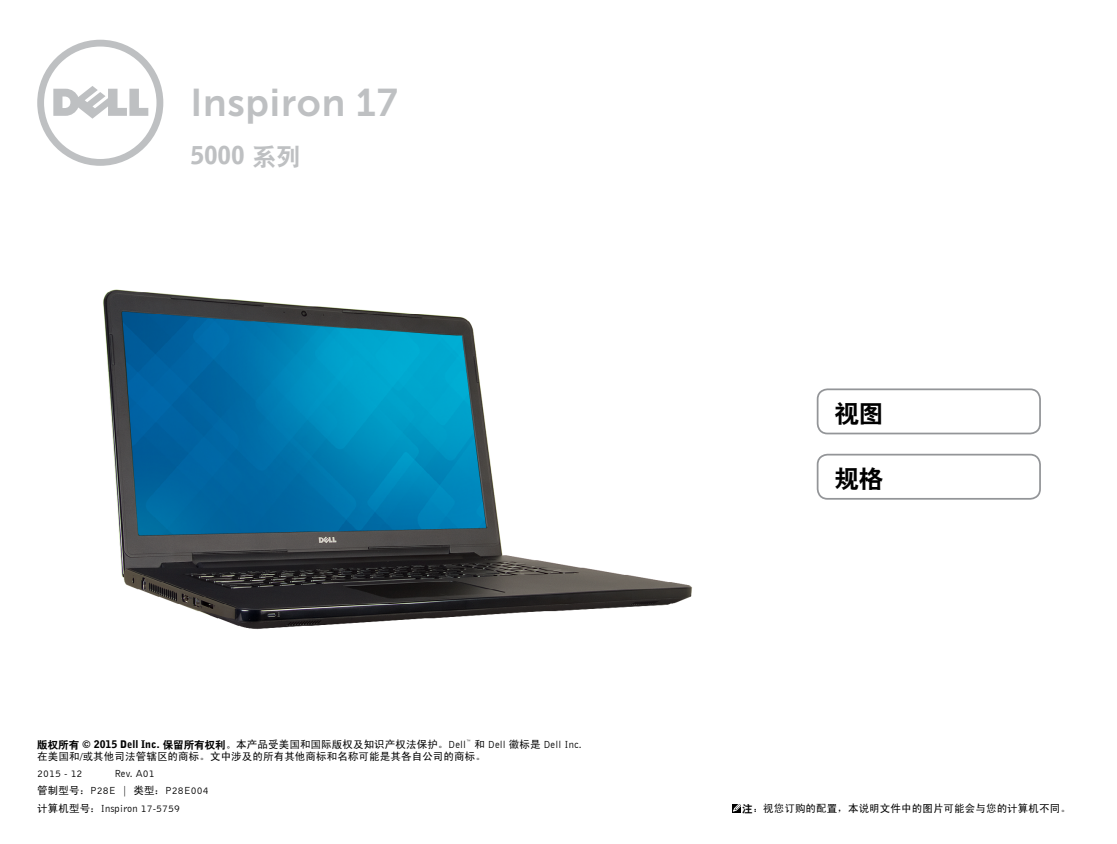
<style>
.page{position:relative;width:1117px;height:844px;background:#fff}
.page>*{position:absolute;margin:0;border:0;box-sizing:border-box;transform-origin:0 0}
.Brand{font:38.5px "Museo Sans For Dell 700";letter-spacing:.02em;color:#bec0c2}
.Model{font:900 24.5px "Bell Gothic BT";color:#bec0c2}
.Cover_Title{font:24.5px "Heiti CSEG";color:#000}
.Legal_1{font:10.5px/12.2px "Sim Hei";letter-spacing:.01em;color:#000}
.Legal_1-2{font:10.5px "Bell Gothic BT";letter-spacing:.01em;color:#000}
.Note_Legal{font:10.5px "Sim Hei";letter-spacing:.01em;color:#000}
.s1{font-family:"Heiti CSEG";font-weight:400}
.s2{font-family:"Heiti CSEG"}
.s3{font-family:"Bell Gothic BT";font-weight:900}
.s4{font-family:"Bell Gothic BT"}
.s5{font-family:"Sim Hei"}
</style>
<div class="page">
<div style="left:816px;top:388px;width:224px;height:46px;border:2px solid #939598;border-radius:10px"></div>
<div style="left:816px;top:453px;width:224px;height:46px;border:2px solid #939598;border-radius:10px"></div>
<img style="left:103px;top:289px;width:589px;height:341px">
<svg style="left:37px;top:40px;width:126px;height:126px"></svg>
<svg style="left:732px;top:804px;width:8px;height:8px"></svg>
<svg style="left:733px;top:804px;width:7px;height:7px"></svg>
<p class="Brand" style="left:190px;top:81px;width:209px">Inspiron 17</p>
<p class="Model" style="left:190px;top:140px;width:112px">5000 <span class="s1">系列</span></p>
<p class="Cover_Title" style="left:834px;top:401px;width:50px">视图</p>
<p class="Cover_Title" style="left:834px;top:466px;width:50px">规格</p>
<p class="Legal_1" style="left:37px;top:737px;width:546px"><span class="s2">版权所有</span> <span class="s3">© 2015 Dell Inc.</span> <span class="s2">保留所有权利。</span>本产品受美国和国际版权及知识产权法保护。<span class="s4">Dell</span><sup>™</sup> 和 <span class="s4">Dell</span> 徽标是 <span class="s4">Dell Inc.</span>在美国和<span class="s4">/</span>或其他司法管辖区的商标。文中涉及的所有其他商标和名称可能是其各自公司的商标。</p>
<p class="Legal_1-2" style="left:37px;top:766px;width:47px">2015 - 12</p>
<p class="Legal_1-2" style="left:114px;top:766px;width:42px">Rev. A01</p>
<p class="Legal_1-2" style="left:37px;top:784px;width:173px"><span class="s5">管制型号：</span>P28E | <span class="s5">类型：</span>P28E004</p>
<p class="Legal_1-2" style="left:37px;top:801px;width:144px"><span class="s5">计算机型号：</span>Inspiron 17-5759</p>
<p class="Note_Legal" style="left:742px;top:802px;width:330px"><span class="s2">注：</span>视您订购的配置，本说明文件中的图片可能会与您的计算机不同。</p>
</div>
